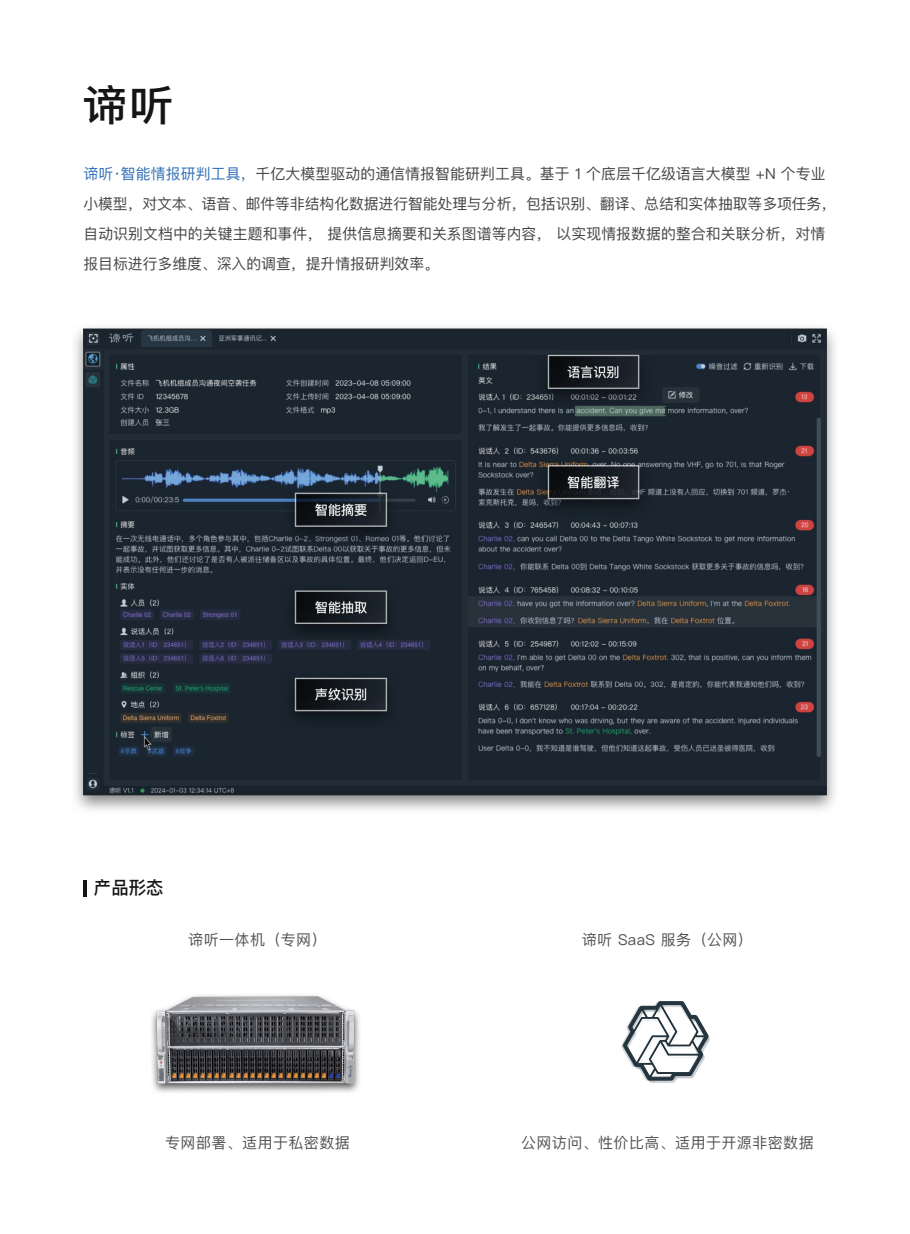
<style>
.page{position:relative;width:910px;height:1234px;background:#fff}
.page>*{position:absolute;margin:0;border:0;box-sizing:border-box;transform-origin:0 0}
.t1{font:500 42px "Ping Fang SC";color:#151515;scale:1.06 1}
.t2{font:500 18px "Ping Fang SC";color:#151515}
.t3{font:15px/30px "Ping Fang SC";letter-spacing:.01em;color:#444344}
.t4{font:15px "Ping Fang SC";letter-spacing:.03em;color:#535354}
.s1{color:#306fb6}
</style>
<div class="page">
<hr style="left:83px;top:879px;width:3px;height:17px;background:#151515">
<img style="left:151px;top:995px;width:209px;height:98px">
<svg style="left:621px;top:1001px;width:89px;height:82px"></svg>
<img style="left:75px;top:327px;width:760px;height:483px">
<h1 class="t1" style="left:82px;top:79px;width:88px">谛听</h1>
<p class="t3" style="left:83px;top:159px;width:754px"><span class="s1">谛听·智能情报研判工具，</span>千亿大模型驱动的通信情报智能研判工具。基于 1 个底层千亿级语言大模型 +N 个专业小模型，对文本、语音、邮件等非结构化数据进行智能处理与分析，包括识别、翻译、总结和实体抽取等多项任务，自动识别文档中的关键主题和事件， 提供信息摘要和关系图谱等内容， 以实现情报数据的整合和关联分析，对情报目标进行多维度、深入的调查，提升情报研判效率。</p>
<p class="t2" style="left:94px;top:876px;width:71px">产品形态</p>
<p class="t4" style="left:188px;top:930px;width:140px">谛听一体机（专网）</p>
<p class="t4" style="left:582px;top:930px;width:173px">谛听 SaaS 服务（公网）</p>
<p class="t4" style="left:165px;top:1133px;width:186px">专网部署、适用于私密数据</p>
<p class="t4" style="left:521px;top:1133px;width:294px">公网访问、性价比高、适用于开源非密数据</p>
</div>
